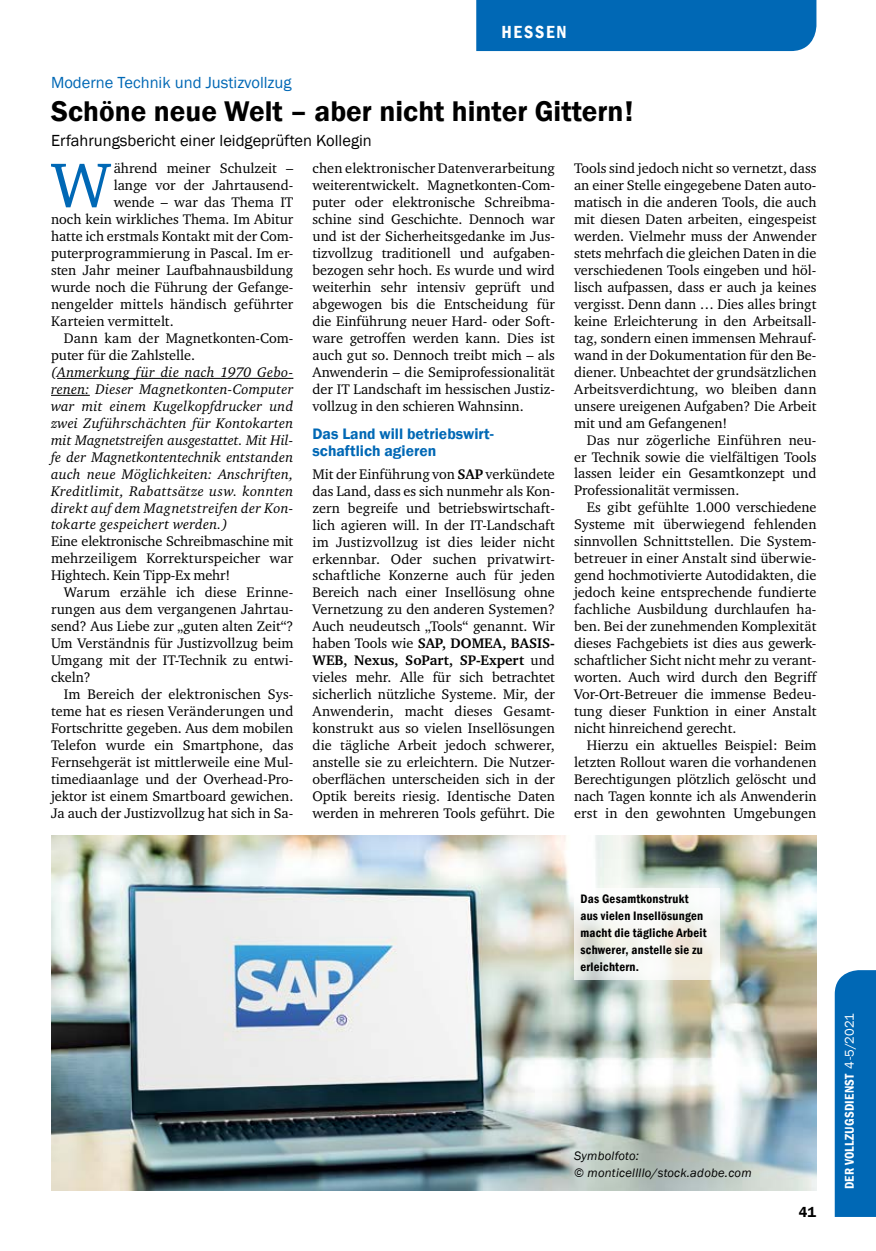
<style>
.page{position:relative;width:876px;height:1251px;background:#fff}
.page>*{position:absolute;margin:0;border:0;box-sizing:border-box;transform-origin:0 0}
.t1{font:64.8px "Charter ITC";color:#0068b5}
.t2{font:600 29.25px "Franklin Gothic";color:#000}
.t3{font:600 condensed 18px "Franklin Gothic";letter-spacing:.1em;color:#fff}
.t4{font:16.5px "Franklin Gothic";color:#000}
.t5{font:16.5px "Franklin Gothic";color:#0068b5}
.t6{font:600 15.6px/17px "Franklin Gothic";color:#0068b5}
.t7{font:600 14.7px "Franklin Gothic";color:#000}
.t8{font:14.25px/17px "Charter ITC";color:#000;text-align:justify}
.t9{font:italic 14.25px "Charter ITC";letter-spacing:.015em;color:#000}
.t10{font:600 condensed 13.05px "Franklin Gothic";letter-spacing:.015em;color:#fff}
.t11{font:600 condensed 12.6px/17px "Franklin Gothic";letter-spacing:.02em;color:#000}
.t12{font:italic 12.6px/17px "Franklin Gothic";letter-spacing:.02em;color:#000}
.s1{font-weight:700}
.s2{font-weight:400;font-stretch:normal}
</style>
<div class="page">
<div style="left:835px;top:970px;width:41px;height:246px;background:#0068b5"></div>
<div style="left:476px;top:0;width:340px;height:51px;background:#0068b5"></div>
<hr style="left:57px;top:378px;width:236px;height:1px;background:#000">
<hr style="left:51px;top:395px;width:39px;height:1px;background:#000">
<img style="left:51px;top:835px;width:765px;height:354px">
<svg style="left:574px;top:887px;width:145px;height:92px;fill:#f6f7f4"></svg>
<p class="t3" style="left:501px;top:20px;width:67px">HESSEN</p>
<p class="t5" style="left:51px;top:72px;width:242px">Moderne Technik und Justizvollzug</p>
<p class="t2" style="left:51px;top:93px;width:584px">Schöne neue Welt – aber nicht hinter Gittern!</p>
<p class="t4" style="left:51px;top:130px;width:322px">Erfahrungsbericht einer leidgeprüften Kollegin</p>
<p class="t1" style="left:51px;top:145px;width:62px">W</p>
<p class="t8" style="left:114px;top:160px;width:181px">ährend meiner Schulzeit –</p>
<p class="t8" style="left:313px;top:160px;width:244px">chen elektronischer Datenverarbeitung weiterentwickelt. Magnetkonten-Com&shy;puter oder elektronische Schreibma&shy;schine sind Geschichte. Dennoch war und ist der Sicherheitsgedanke im Jus&shy;tizvollzug traditionell und aufgaben&shy;bezogen sehr hoch. Es wurde und wird weiterhin sehr intensiv geprüft und abgewogen bis die Entscheidung für die Einführung neuer Hard- oder Soft&shy;ware getroffen werden kann. Dies ist auch gut so. Dennoch treibt mich – als Anwenderin – die Semiprofessionalität der IT Landschaft im hessischen Justiz&shy;vollzug in den schieren Wahnsinn.</p>
<p class="t6" style="left:313px;top:425px;width:183px">Das Land will betriebswirt&shy;schaftlich agieren</p>
<p class="t8" style="left:313px;top:465px;width:244px">Mit der Einführung von <span class="s1">SAP</span> verkündete das Land, dass es sich nunmehr als Kon&shy;zern begreife und betriebswirtschaft&shy;lich agieren will. In der IT-Landschaft im Justizvollzug ist dies leider nicht erkennbar. Oder suchen privatwirt&shy;schaftliche Konzerne auch für jeden Bereich nach einer Insellösung ohne Vernetzung zu den anderen Systemen?<br>Auch neudeutsch „Tools“ genannt. Wir haben Tools wie <span class="s1">SAP, DOMEA, BASIS-WEB, Nexus, SoPart, SP-Expert</span> und vieles mehr. Alle für sich betrachtet sicherlich nützliche Systeme. Mir, der Anwenderin, macht dieses Gesamt&shy;konstrukt aus so vielen Insellösungen die tägliche Arbeit jedoch schwerer, anstelle sie zu erleichtern. Die Nutzer&shy;oberflächen unterscheiden sich in der Optik bereits riesig. Identische Daten werden in mehreren Tools geführt. Die</p>
<p class="t8" style="left:574px;top:160px;width:244px">Tools sind jedoch nicht so vernetzt, dass</p>
<p class="t8" style="left:574px;top:177px;width:244px">an einer Stelle eingegebene Daten auto-</p>
<p class="t8" style="left:574px;top:194px;width:244px">matisch in die anderen Tools, die auch</p>
<p class="t8" style="left:574px;top:211px;width:244px">mit diesen Daten arbeiten, eingespeist</p>
<p class="t8" style="left:574px;top:228px;width:244px">werden. Vielmehr muss der Anwender</p>
<p class="t8" style="left:574px;top:245px;width:244px">stets mehrfach die gleichen Daten in die</p>
<p class="t8" style="left:574px;top:261px;width:244px">verschiedenen Tools eingeben und höl-</p>
<p class="t8" style="left:574px;top:278px;width:244px">lisch aufpassen, dass er auch ja keines</p>
<p class="t8" style="left:574px;top:295px;width:244px">vergisst. Denn dann … Dies alles bringt</p>
<p class="t8" style="left:574px;top:312px;width:244px">keine Erleichterung in den Arbeitsall-</p>
<p class="t8" style="left:574px;top:329px;width:244px">tag, sondern einen immensen Mehrauf-</p>
<p class="t8" style="left:574px;top:346px;width:244px">wand in der Dokumentation für den Be-</p>
<p class="t8" style="left:574px;top:363px;width:244px">diener. Unbeachtet der grundsätzlichen</p>
<p class="t8" style="left:574px;top:380px;width:244px">Arbeitsverdichtung, wo bleiben dann</p>
<p class="t8" style="left:574px;top:397px;width:244px">unsere ureigenen Aufgaben? Die Arbeit</p>
<p class="t8" style="left:574px;top:414px;width:155px">mit und am Gefangenen!</p>
<p class="t8" style="left:587px;top:431px;width:231px">Das nur zögerliche Einführen neu-</p>
<p class="t8" style="left:574px;top:448px;width:244px">er Technik sowie die vielfältigen Tools</p>
<p class="t8" style="left:574px;top:465px;width:244px">lassen leider ein Gesamtkonzept und</p>
<p class="t8" style="left:574px;top:482px;width:167px">Professionalität vermissen.</p>
<p class="t8" style="left:587px;top:499px;width:231px">Es gibt gefühlte 1.000 verschiedene</p>
<p class="t8" style="left:574px;top:516px;width:244px">Systeme mit überwiegend fehlenden</p>
<p class="t8" style="left:574px;top:533px;width:244px">sinnvollen Schnittstellen. Die System-</p>
<p class="t8" style="left:574px;top:549px;width:244px">betreuer in einer Anstalt sind überwie-</p>
<p class="t8" style="left:574px;top:566px;width:244px">gend hochmotivierte Autodidakten, die</p>
<p class="t8" style="left:574px;top:583px;width:244px">jedoch keine entsprechende fundierte</p>
<p class="t8" style="left:574px;top:600px;width:244px">fachliche Ausbildung durchlaufen ha-</p>
<p class="t8" style="left:574px;top:617px;width:244px">ben. Bei der zunehmenden Komplexität</p>
<p class="t8" style="left:574px;top:634px;width:244px">dieses Fachgebiets ist dies aus gewerk-</p>
<p class="t8" style="left:574px;top:651px;width:244px">schaftlicher Sicht nicht mehr zu verant-</p>
<p class="t8" style="left:574px;top:668px;width:244px">worten. Auch wird durch den Begriff</p>
<p class="t8" style="left:574px;top:685px;width:244px">Vor-Ort-Betreuer die immense Bedeu-</p>
<p class="t8" style="left:574px;top:702px;width:244px">tung dieser Funktion in einer Anstalt</p>
<p class="t8" style="left:574px;top:719px;width:164px">nicht hinreichend gerecht.</p>
<p class="t8" style="left:587px;top:736px;width:231px">Hierzu ein aktuelles Beispiel: Beim</p>
<p class="t8" style="left:574px;top:753px;width:244px">letzten Rollout waren die vorhandenen</p>
<p class="t8" style="left:574px;top:770px;width:244px">Berechtigungen plötzlich gelöscht und</p>
<p class="t8" style="left:574px;top:787px;width:244px">nach Tagen konnte ich als Anwenderin</p>
<p class="t8" style="left:574px;top:804px;width:244px">erst in den gewohnten Umgebungen</p>
<p class="t8" style="left:114px;top:177px;width:181px">lange vor der Jahrtausend-</p>
<p class="t8" style="left:114px;top:194px;width:181px">wende – war das Thema IT</p>
<p class="t8" style="left:51px;top:211px;width:244px">noch kein wirkliches Thema. Im Abitur</p>
<p class="t8" style="left:51px;top:228px;width:244px">hatte ich erstmals Kontakt mit der Com-</p>
<p class="t8" style="left:51px;top:245px;width:244px">puterprogrammierung in Pascal. Im er-</p>
<p class="t8" style="left:51px;top:262px;width:244px">sten Jahr meiner Laufbahnausbildung</p>
<p class="t8" style="left:51px;top:279px;width:244px">wurde noch die Führung der Gefange-</p>
<p class="t8" style="left:51px;top:295px;width:244px">nengelder mittels händisch geführter</p>
<p class="t8" style="left:51px;top:312px;width:124px">Karteien vermittelt.</p>
<p class="t8" style="left:64px;top:329px;width:230px">Dann kam der Magnetkonten-Com-</p>
<p class="t8" style="left:51px;top:346px;width:146px">puter für die Zahlstelle.</p>
<p class="t9" style="left:51px;top:363px;width:244px">(Anmerkung für die nach 1970 Gebo-</p>
<p class="t9" style="left:51px;top:380px;width:244px">renen: Dieser Magnetkonten-Computer</p>
<p class="t9" style="left:51px;top:397px;width:244px">war mit einem Kugelkopfdrucker und</p>
<p class="t9" style="left:51px;top:414px;width:244px">zwei Zuführschächten für Kontokarten</p>
<p class="t9" style="left:51px;top:431px;width:244px">mit Magnetstreifen ausgestattet. Mit Hil-</p>
<p class="t9" style="left:51px;top:448px;width:244px">fe der Magnetkontentechnik entstanden</p>
<p class="t9" style="left:51px;top:465px;width:244px">auch neue Möglichkeiten: Anschriften,</p>
<p class="t9" style="left:51px;top:482px;width:244px">Kreditlimit, Rabattsätze usw. konnten</p>
<p class="t9" style="left:51px;top:499px;width:244px">direkt auf dem Magnetstreifen der Kon-</p>
<p class="t9" style="left:51px;top:515px;width:178px">tokarte gespeichert werden.)</p>
<p class="t8" style="left:51px;top:533px;width:244px">Eine elektronische Schreibmaschine mit</p>
<p class="t8" style="left:51px;top:550px;width:244px">mehrzeiligem Korrekturspeicher war</p>
<p class="t8" style="left:51px;top:567px;width:181px">Hightech. Kein Tipp-Ex mehr!</p>
<p class="t8" style="left:64px;top:584px;width:231px">Warum erzähle ich diese Erinne-</p>
<p class="t8" style="left:51px;top:600px;width:244px">rungen aus dem vergangenen Jahrtau-</p>
<p class="t8" style="left:51px;top:617px;width:244px">send? Aus Liebe zur „guten alten Zeit“?</p>
<p class="t8" style="left:51px;top:634px;width:244px">Um Verständnis für Justizvollzug beim</p>
<p class="t8" style="left:51px;top:651px;width:244px">Umgang mit der IT-Technik zu entwi-</p>
<p class="t8" style="left:51px;top:668px;width:41px">ckeln?</p>
<p class="t8" style="left:64px;top:685px;width:231px">Im Bereich der elektronischen Sys-</p>
<p class="t8" style="left:51px;top:702px;width:244px">teme hat es riesen Veränderungen und</p>
<p class="t8" style="left:51px;top:719px;width:244px">Fortschritte gegeben. Aus dem mobilen</p>
<p class="t8" style="left:51px;top:736px;width:244px">Telefon wurde ein Smartphone, das</p>
<p class="t8" style="left:51px;top:753px;width:244px">Fernsehgerät ist mittlerweile eine Mul-</p>
<p class="t8" style="left:51px;top:770px;width:244px">timediaanlage und der Overhead-Pro-</p>
<p class="t8" style="left:51px;top:787px;width:244px">jektor ist einem Smartboard gewichen.</p>
<p class="t8" style="left:51px;top:804px;width:244px">Ja auch der Justizvollzug hat sich in Sa-</p>
<p class="t11" style="left:580px;top:890px;width:128px">Das Gesamtkonstrukt aus vielen Insellösungen macht die tägliche Arbeit schwerer, anstelle sie zu erleichtern.</p>
<p class="t12" style="left:574px;top:1147px;width:179px">Symbolfoto:<br>© monticellllo/stock.adobe.com</p>
<p class="t7" style="left:799px;top:1202px;width:19px">41</p>
<p class="t10" style="left:841px;top:1188px;width:177px;rotate:-90deg">DER VOLLZUGSDIENST <span class="s2">4-5/2021</span></p>
</div>
